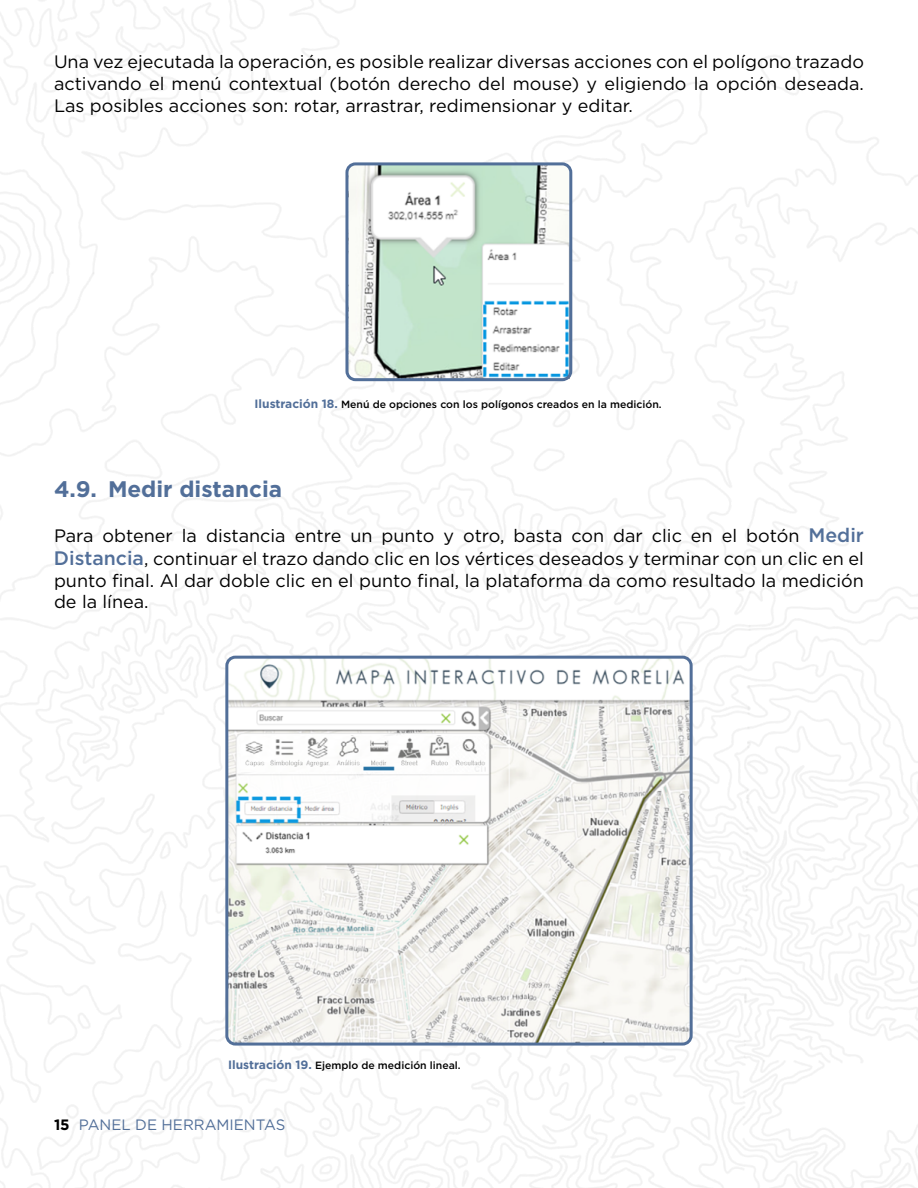
<style>
.page{position:relative;width:918px;height:1188px;background:#fff}
.page>*{position:absolute;margin:0;border:0;box-sizing:border-box;transform-origin:0 0}
.t1{font:700 22.5px "Gotham";color:#526f99}
.t2{font:18px/21.6px "Gotham";color:#000}
.t3{font:15px "Gotham";color:#526f99}
.t4{font:500 10.5px "Gotham";color:#000}
.s1{font-weight:700;font-size:12px;color:#526f99}
.s2{font-weight:500;font-size:19.5px;color:#526f99}
.s3{font-weight:700;color:#000}
</style>
<div class="page">
<img style="left:349px;top:166px;width:219px;height:211px">
<img style="left:229px;top:660px;width:460px;height:382px">
<div style="left:345px;top:162px;width:227px;height:219px;border:3px solid #526f99;border-radius:9px"></div>
<div style="left:225px;top:656px;width:468px;height:390px;border:3px solid #526f99;border-radius:9px"></div>
<img style="left:242px;top:737px;width:244px;height:35px">
<p class="t2" style="left:54px;top:51px;width:812px;text-align:justify">Una vez ejecutada la operación, es posible realizar diversas acciones con el polígono trazado activando el menú contextual (botón derecho del mouse) y eligiendo la opción deseada.<br>Las posibles acciones son: rotar, arrastrar, redimensionar y editar.</p>
<p class="t4" style="left:255px;top:398px;width:409px"><span class="s1">Ilustración 18.</span> Menú de opciones con los polígonos creados en la medición.</p>
<p class="t1" style="left:54px;top:476px;width:230px">4.9. Medir distancia</p>
<p class="t2" style="left:54px;top:523px;width:812px;line-height:23.4px">Para obtener la distancia entre un punto y otro, basta con dar clic en el botón <span class="s2">Medir<br>Distancia</span>, continuar el trazo dando clic en los vértices deseados y terminar con un clic en el</p>
<p class="t2" style="left:54px;top:569px;width:811px">punto final. Al dar doble clic en el punto final, la plataforma da como resultado la medición de la línea.</p>
<p class="t4" style="left:228px;top:1059px;width:234px"><span class="s1">Ilustración 19.</span> Ejemplo de medición lineal.</p>
<p class="t3" style="left:54px;top:1115px;width:233px"><span class="s3">15</span> PANEL DE HERRAMIENTAS</p>
</div>
